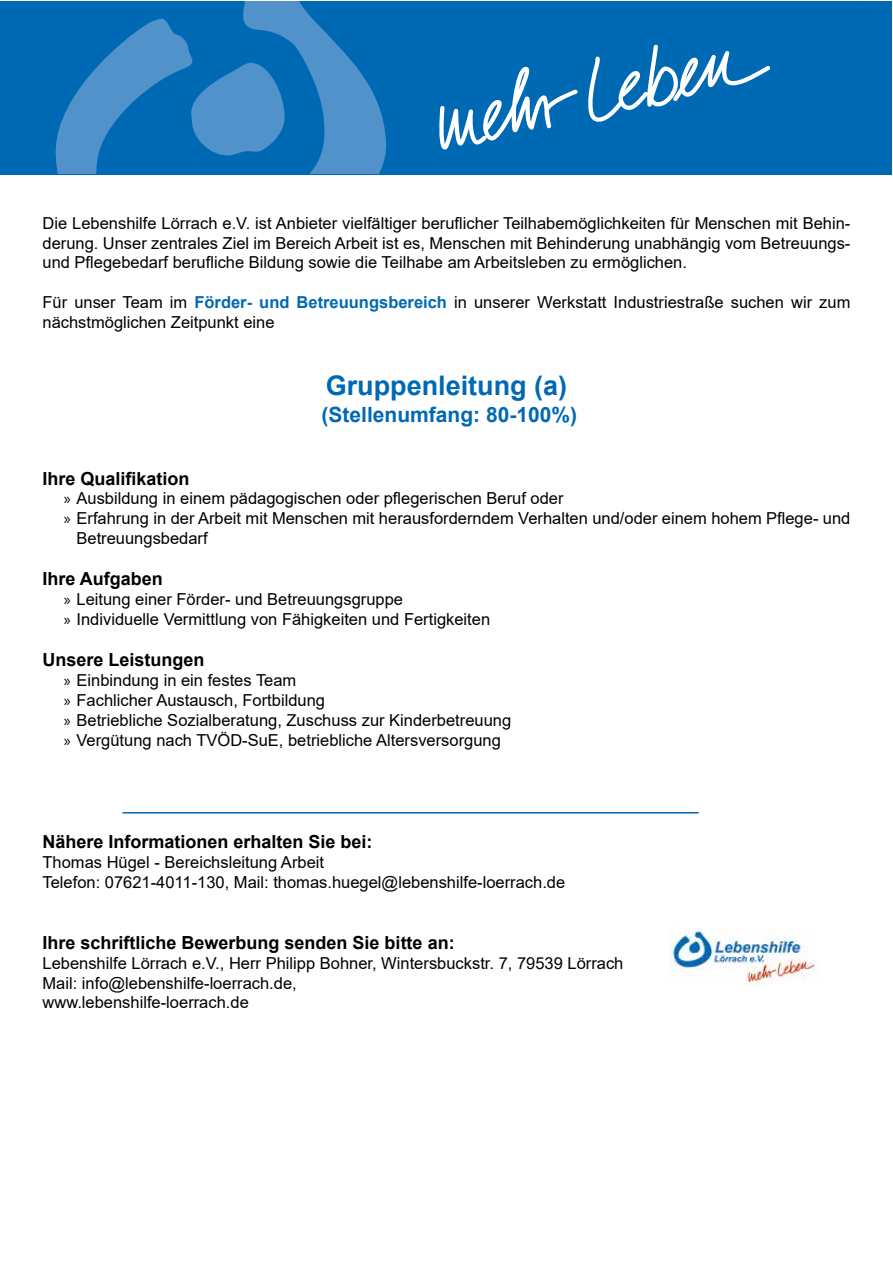
<style>
.page{position:relative;width:893px;height:1263px;background:#fff}
.page>*{position:absolute;margin:0;border:0;box-sizing:border-box;transform-origin:0 0}
.t1{font:700 27px "Arial";color:#0069b4}
.t2{font:700 21px "Arial";color:#0069b4}
.t3{font:700 18px "Arial";color:#000}
.t4{font:16.5px/19.8px "Arial";color:#000}
.s1{font-weight:700;color:#0069b4}
.s2{font-family:"Myriad Pro"}
</style>
<div class="page">
<div style="left:0;top:1px;width:891px;height:174px;background:#0069b4"></div>
<svg style="left:55px;top:1px;width:332px;height:172px"></svg>
<svg style="left:181px;top:63px;width:104px;height:93px"></svg>
<svg style="left:439px;top:45px;width:331px;height:105px"></svg>
<img style="left:669px;top:927px;width:146px;height:59px">
<hr style="left:122px;top:812px;width:577px;height:1px;background:#0069b4">
<p class="t4" style="left:43px;top:213px;width:809px;text-align:justify">Die Lebenshilfe Lörrach e.V. ist Anbieter vielfältiger beruflicher Teilhabemöglichkeiten für Menschen mit Behin&shy;derung. Unser zentrales Ziel im Bereich Arbeit ist es, Menschen mit Behinderung unabhängig vom Betreuungs&shy;und Pflegebedarf berufliche Bildung sowie die Teilhabe am Arbeitsleben zu ermöglichen.</p>
<p class="t4" style="left:43px;top:292px;width:809px">Für unser Team im <span class="s1">Förder- und Betreuungsbereich</span> in unserer Werkstatt Industriestraße suchen wir zum nächstmöglichen Zeitpunkt eine</p>
<h1 class="t1" style="left:326px;top:366px;width:243px">Gruppenleitung (a)</h1>
<p class="t2" style="left:322px;top:399px;width:257px">(Stellenumfang: 80-100%)</p>
<p class="t3" style="left:43px;top:465px;width:149px">Ihre Qualifikation</p>
<p class="t4" style="left:64px;top:488px;width:501px"><span class="s2">»</span> Ausbildung in einem pädagogischen oder pflegerischen Beruf oder</p>
<p class="t4" style="left:64px;top:508px;width:788px"><span class="s2">»</span> Erfahrung in der Arbeit mit Menschen mit herausforderndem Verhalten und/oder einem hohem Pflege- und</p>
<p class="t4" style="left:77px;top:528px;width:133px">Betreuungsbedarf</p>
<p class="t3" style="left:43px;top:566px;width:122px">Ihre Aufgaben</p>
<p class="t4" style="left:64px;top:589px;width:428px"><span class="s2">»</span> Leitung einer Förder- und Betreuungsgruppe<br><span class="s2">»</span> Individuelle Vermittlung von Fähigkeiten und Fertigkeiten</p>
<p class="t3" style="left:43px;top:647px;width:164px">Unsere Leistungen</p>
<p class="t4" style="left:64px;top:670px;width:449px"><span class="s2">»</span> Einbindung in ein festes Team<br><span class="s2">»</span> Fachlicher Austausch, Fortbildung<br><span class="s2">»</span> Betriebliche Sozialberatung, Zuschuss zur Kinderbetreuung <span class="s2">»</span> Vergütung nach TVÖD-SuE, betriebliche Altersversorgung</p>
<p class="t3" style="left:43px;top:829px;width:332px">Nähere Informationen erhalten Sie bei:</p>
<p class="t4" style="left:43px;top:852px;width:524px">Thomas Hügel - Bereichsleitung Arbeit<br>Telefon: 07621-4011-130, Mail: thomas.huegel@lebenshilfe-loerrach.de</p>
<p class="t3" style="left:43px;top:930px;width:414px">Ihre schriftliche Bewerbung senden Sie bitte an:</p>
<p class="t4" style="left:43px;top:953px;width:582px">Lebenshilfe Lörrach e.V., Herr Philipp Bohner, Wintersbuckstr. 7, 79539 Lörrach<br>Mail: info@lebenshilfe-loerrach.de,<br>www.lebenshilfe-loerrach.de</p>
</div>
